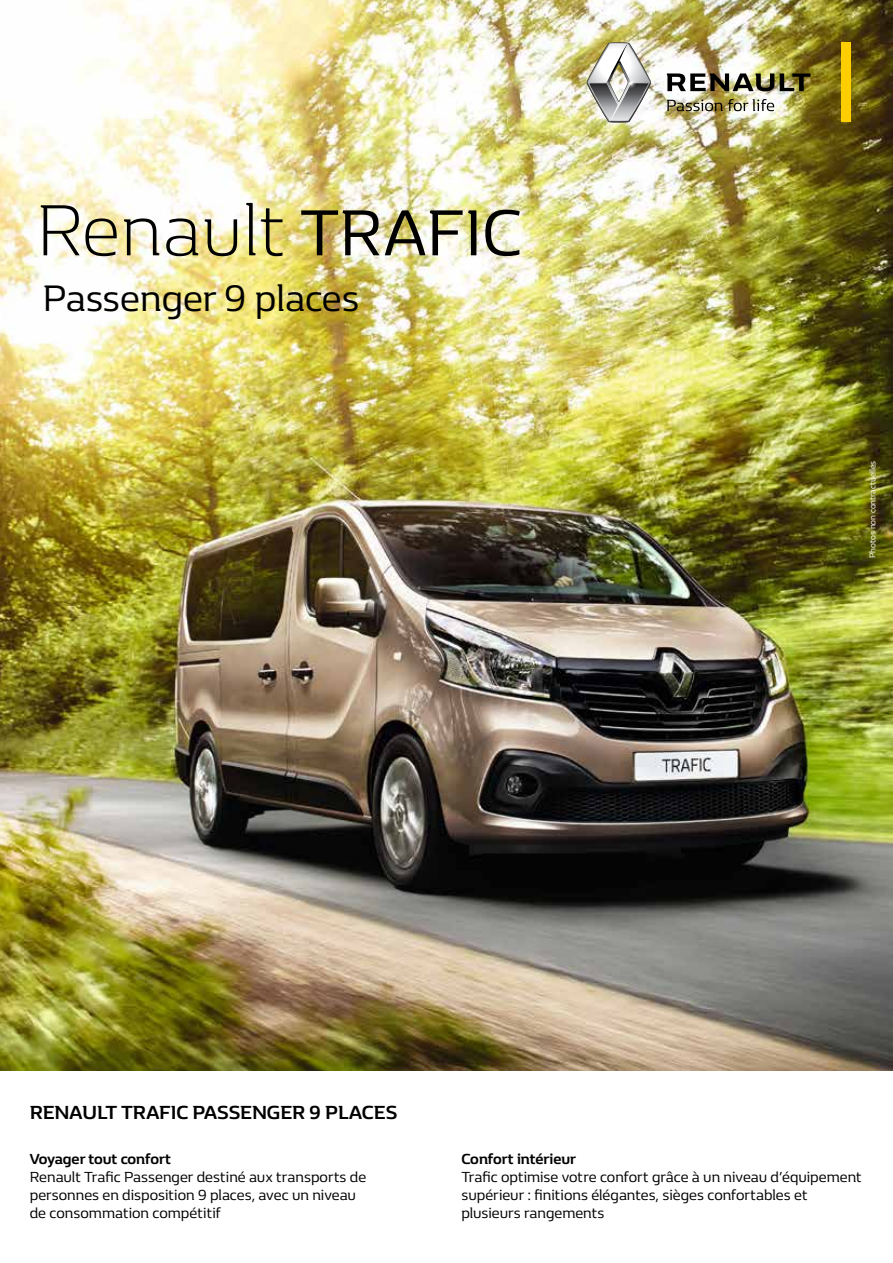
<style>
.page{position:relative;width:893px;height:1263px;background:#fff}
.page>*{position:absolute;margin:0;border:0;box-sizing:border-box;transform-origin:0 0}
.t1{font:300 74.4px "Renault Life";color:#000}
.t2{font:66.75px "Renault Life";color:#000}
.t3{font:37.95px "Renault Life";color:#000}
.t4{font:700 19.5px "Renault Life";color:#000}
.t5{font:15px/18px "Renault Life";color:#000}
.t6{font:700 15px "Renault Life";color:#000}
.t7{font:8.55px "Renault Life";letter-spacing:-.005em;color:#fff}
</style>
<div class="page">
<img style="left:0;top:0;width:893px;height:1070px">
<svg style="left:780px;top:73px;width:30px;height:18px"></svg>
<svg style="left:667px;top:73px;width:107px;height:18px"></svg>
<div style="left:841px;top:43px;width:9px;height:79px;background:#ffce00"></div>
<img style="left:587px;top:43px;width:64px;height:79px">
<svg style="left:667px;top:99px;width:107px;height:12px"></svg>
<h1 class="t1" style="left:37px;top:180px;width:251px">Renault</h1>
<h3 class="t3" style="left:43px;top:272px;width:318px">Passenger 9 places</h3>
<h2 class="t2" style="left:300px;top:188px;width:224px">TRAFI C</h2>
<p class="t7" style="left:867px;top:558px;width:99px;rotate:-90deg">Photos non contractuelles</p>
<h3 class="t4" style="left:30px;top:1099px;width:369px">RENAULT TRAFIC PASSENGER 9 PLACES</h3>
<p class="t6" style="left:30px;top:1148px;width:143px">Voyager tout confort</p>
<p class="t5" style="left:30px;top:1167px;width:338px">Renault Trafic Passenger destiné aux transports de personnes en disposition 9 places, avec un niveau de consommation compétitif</p>
<p class="t6" style="left:461px;top:1148px;width:116px">Confort intérieur</p>
<p class="t5" style="left:461px;top:1167px;width:402px">Trafic optimise votre confort grâce à un niveau ’d équipement supérieur : finitions élégantes, sièges confortables et plusieurs rangements</p>
</div>
